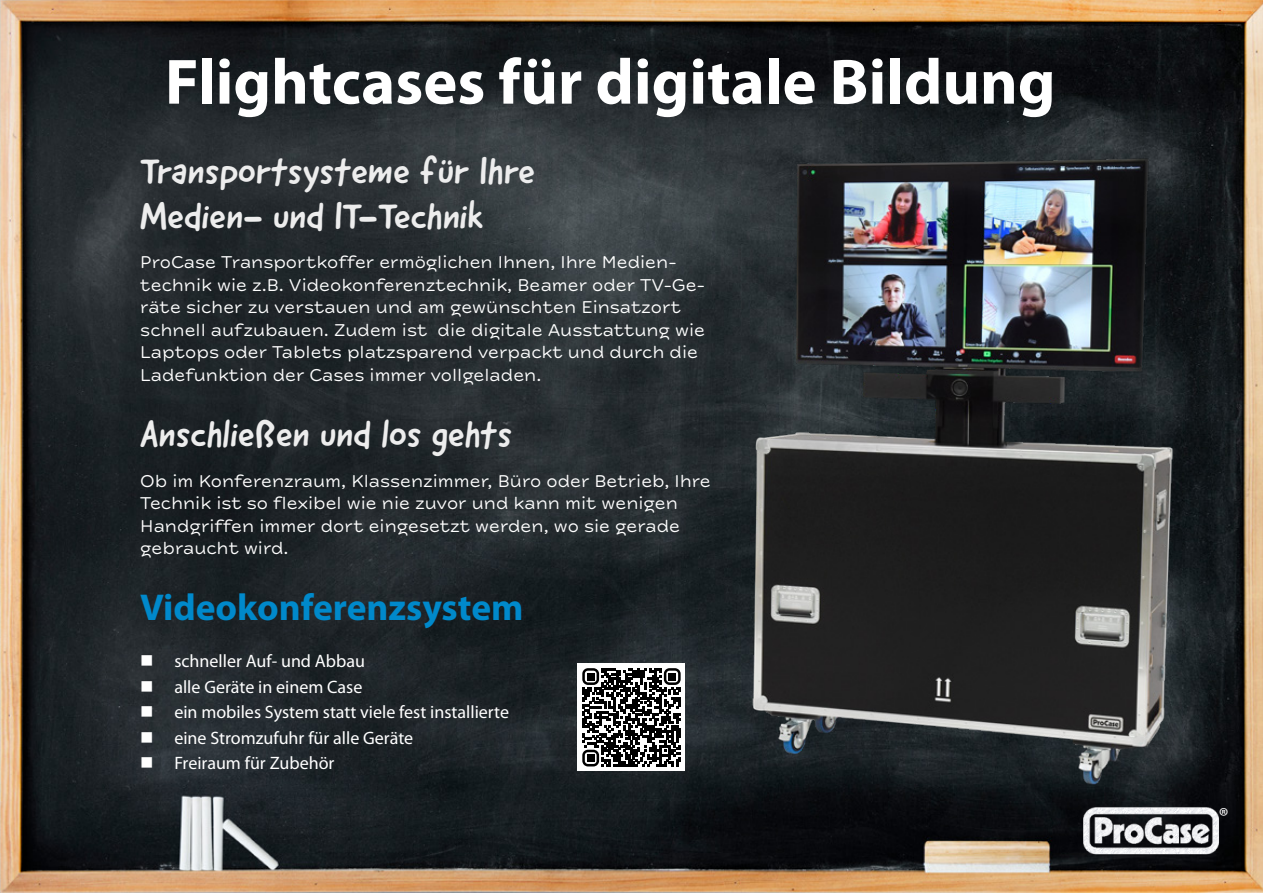
<style>
.page{position:relative;width:1263px;height:893px;background:#fff}
.page>*{position:absolute;margin:0;border:0;box-sizing:border-box;transform-origin:0 0}
.t1{font:700 64.5px "Myriad Pro";color:#fff}
.t2{font:37.5px/45px "Good Dog New";color:#ededed}
.t3{font:700 37.5px "Myriad Pro";color:#0089cb}
.t4{font:23.4px "Myriad Pro";color:#fff}
.t5{font:18px/22.5px "Farm New";color:#fff}
.t6{font:18px/25.5px "Myriad Pro";color:#fff}
</style>
<div class="page">
<img style="left:0;top:0;width:1263px;height:893px">
<img style="left:731px;top:112px;width:502px;height:719px">
<img style="left:1076px;top:800px;width:150px;height:62px">
<div style="left:577px;top:663px;width:108px;height:108px;background:#fff"></div>
<svg style="left:582px;top:668px;width:99px;height:98px"></svg>
<div style="left:587px;top:673px;width:7px;height:7px;background:#000"></div>
<div style="left:669px;top:673px;width:7px;height:7px;background:#000"></div>
<div style="left:587px;top:754px;width:7px;height:8px;background:#000"></div>
<svg style="left:142px;top:655px;width:10px;height:11px"></svg>
<svg style="left:142px;top:681px;width:10px;height:11px"></svg>
<svg style="left:142px;top:706px;width:10px;height:11px"></svg>
<svg style="left:142px;top:732px;width:10px;height:11px"></svg>
<svg style="left:142px;top:757px;width:10px;height:11px"></svg>
<h1 class="t1" style="left:165px;top:46px;width:892px">Flightcases für digitale Bildung</h1>
<h2 class="t2" style="left:140px;top:148px;width:396px">Transportsysteme für Ihre<br>Medien- und IT-Technik</h2>
<p class="t5" style="left:140px;top:251px;width:566px">ProCase Transportkoffer ermöglichen Ihnen, Ihre Medien&shy;technik wie z.B. Videokonferenztechnik, Beamer oder TV-Ge&shy;räte sicher zu verstauen und am gewünschten Einsatzort schnell aufzubauen. Zudem ist die digitale Ausstattung wie Laptops oder Tablets platzsparend verpackt und durch die Ladefunktion der Cases immer vollgeladen.</p>
<h2 class="t2" style="left:140px;top:412px;width:373px">Anschließen und los gehts</h2>
<p class="t5" style="left:140px;top:470px;width:572px">Ob im Konferenzraum, Klassenzimmer, Büro oder Betrieb, Ihre Technik ist so flexibel wie nie zuvor und kann mit wenigen Handgriffen immer dort eingesetzt werden, wo sie gerade gebraucht wird.</p>
<h2 class="t3" style="left:140px;top:587px;width:385px">Videokonferenzsystem</h2>
<p class="t6" style="left:174px;top:649px;width:336px">schneller Auf- und Abbau<br>alle Geräte in einem Case<br>ein mobiles System statt viele fest installierte eine Stromzufuhr für alle Geräte<br>Freiraum für Zubehör</p>
<p class="t4" style="left:1219px;top:803px;width:11px">®</p>
</div>
